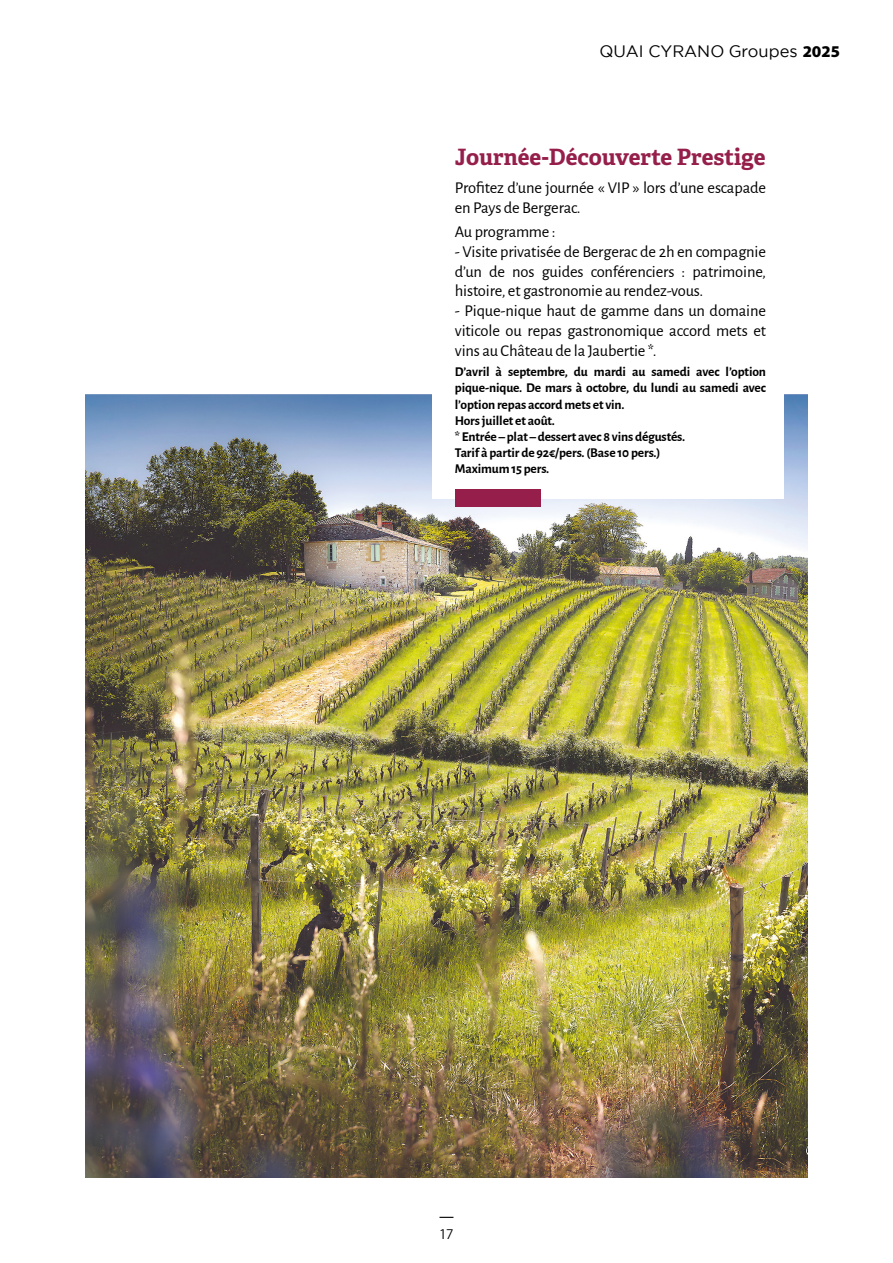
<style>
.page{position:relative;width:893px;height:1263px;background:#fff}
.page>*{position:absolute;margin:0;border:0;box-sizing:border-box;transform-origin:0 0}
.t1{font:700 22.5px "Adelle";color:#951f4a}
.t2{font:16.5px/19.8px "Alegreya Sans";letter-spacing:-.01em;color:#000;text-align:justify}
.t3{font:16.5px "Gotham";color:#000}
.t4{font:15px "Akagi Pro";color:#000}
.t5{font:700 13.5px/16.2px "Alegreya Sans";letter-spacing:-.01em;color:#000}
.s1{font-family:"Akagi Pro";font-weight:900}
</style>
<div class="page">
<svg style="left:439px;top:1217px;width:14px;height:1px"></svg>
<img style="left:85px;top:394px;width:723px;height:784px">
<div style="left:432px;top:202px;width:352px;height:296px;background:#fff"></div>
<div style="left:455px;top:490px;width:86px;height:17px;background:#951f4a"></div>
<p class="t3" style="left:600px;top:42px;width:242px">QUAI CYRANO Groupes <span class="s1">2025</span></p>
<h1 class="t1" style="left:455px;top:142px;width:312px">Journée-Découverte Prestige</h1>
<p class="t2" style="left:455px;top:177px;width:313px">Profitez d’une journée « VIP » lors d’une escapade en Pays de Bergerac.</p>
<p class="t2" style="left:455px;top:221px;width:102px">Au programme :</p>
<p class="t2" style="left:455px;top:241px;width:313px">- Visite privatisée de Bergerac de 2h en compagnie d’un de nos guides conférenciers : patrimoine, histoire, et gastronomie au rendez-vous.</p>
<p class="t2" style="left:455px;top:300px;width:313px">- Pique-nique haut de gamme dans un domaine viticole ou repas gastronomique accord mets et vins au Château de la Jaubertie *.</p>
<p class="t5" style="left:455px;top:363px;width:313px">D’avril à septembre, du mardi au samedi avec l’option pique-nique. De mars à octobre, du lundi au samedi avec l’option repas accord mets et vin.<br>Hors juillet et août.<br>* Entrée – plat – dessert avec 8 vins dégustés.<br>Tarif à partir de 92€/pers. (Base 10 pers.)<br>Maximum 15 pers.</p>
<p class="t4" style="left:439px;top:1225px;width:15px">17</p>
</div>
